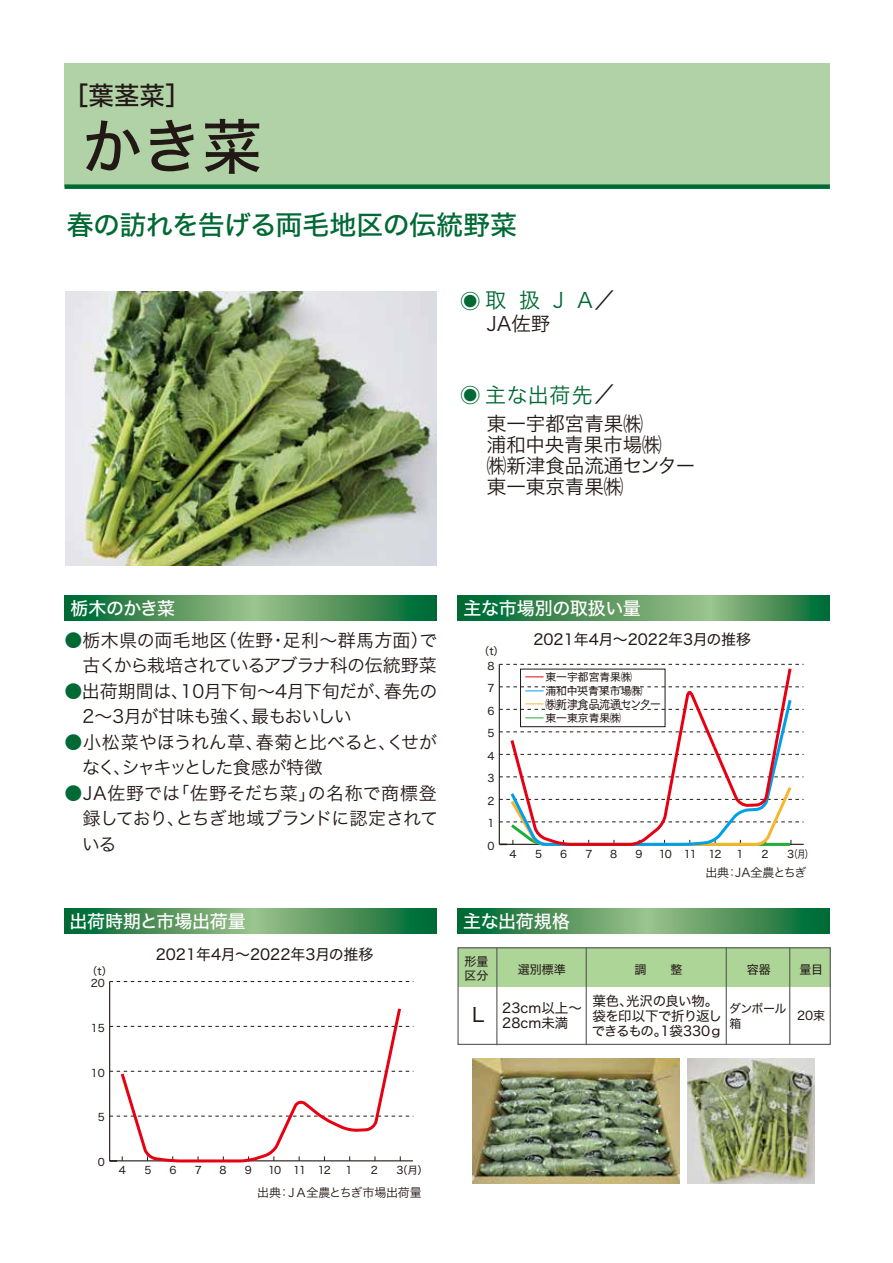
<style>
.page{position:relative;width:893px;height:1263px;background:#fff}
.page>*{position:absolute;margin:0;border:0;box-sizing:border-box;transform-origin:0 0}
.t1{font:60px "Hira Kaku Std W5";color:#221815}
.t2{font:27px "Hira Kaku Std W5";letter-spacing:-.025em;color:#006934}
.t3{font:25.5px "Hira Kaku Std W5";color:#221815}
.t4{font:21px "Hira Kaku Std W3";letter-spacing:.06em;color:#006934}
.t5{font:19.5px/21px "Hira Kaku Std W3";color:#221815}
.t6{font:19.5px "Hira Kaku Std N W4";color:#221815}
.t7{font:18px/25.5px "Hira Kaku Std W3";letter-spacing:-.025em;color:#221815}
.t8{font:18px "Hira Kaku Std W5";letter-spacing:-.02em;color:#fff}
.t9{font:15px "Hira Kaku Std W4";color:#221815}
.t10{font:13.5px/15px "Hira Kaku Std N W4";letter-spacing:-.04em;color:#221815}
.t11{font:13.5px/15px "Hira Kaku Std N W4";color:#221815}
.t12{font:12px "Hira Kaku Std W3";letter-spacing:-.025em;color:#221815}
.t13{font:12px/13.5px "Hira Kaku Std W4";color:#221815}
.t14{font:10.8px/13.5px "Hira Kaku Std W4";color:#221815}
.t15{font:10.5px "Hira Kaku Std W4";letter-spacing:-.1em;color:#221815}
.s1{color:#221815}
.s2{color:#006934}
.s3{color:#e60012}
.s4{color:#00a0e9}
.s5{color:#f8b62d}
.s6{color:#22ac38}
</style>
<div class="page">
<svg style="left:65px;top:596px;width:372px;height:25px;background:#4c925c"></svg>
<svg style="left:458px;top:596px;width:372px;height:25px;background:#4c925c"></svg>
<svg style="left:64px;top:908px;width:372px;height:26px;background:#4c925c"></svg>
<svg style="left:458px;top:909px;width:372px;height:25px;background:#4c925c"></svg>
<hr style="left:110px;top:1160px;width:303px;height:1px;background:#221815">
<div style="left:65px;top:63px;width:765px;height:124px;background:#b1d1a7"></div>
<div style="left:65px;top:184px;width:765px;height:5px;background:#006934"></div>
<img style="left:65px;top:292px;width:372px;height:273px">
<hr style="left:109px;top:981px;width:1px;height:180px;background:#221815">
<div style="left:458px;top:948px;width:372px;height:39px;background:#add598"></div>
<hr style="left:726px;top:948px;width:1px;height:97px;background:#595757">
<hr style="left:789px;top:948px;width:1px;height:97px;background:#595757">
<hr style="left:586px;top:948px;width:1px;height:97px;background:#595757">
<hr style="left:496px;top:948px;width:1px;height:97px;background:#595757">
<div style="left:457px;top:947px;width:374px;height:98px;border:1px solid #595757"></div>
<img style="left:472px;top:1059px;width:208px;height:125px">
<img style="left:688px;top:1059px;width:127px;height:125px">
<svg style="left:499px;top:664px;width:305px;height:182px"></svg>
<svg style="left:110px;top:1156px;width:8px;height:6px"></svg>
<svg style="left:110px;top:1116px;width:303px;height:1px"></svg>
<svg style="left:110px;top:1071px;width:303px;height:1px"></svg>
<svg style="left:110px;top:1026px;width:303px;height:1px"></svg>
<svg style="left:110px;top:981px;width:303px;height:1px"></svg>
<svg style="left:118px;top:1008px;width:285px;height:155px"></svg>
<h3 class="t3" style="left:63px;top:76px;width:129px">［葉茎菜］</h3>
<h1 class="t1" style="left:82px;top:101px;width:182px">かき菜</h1>
<h2 class="t2" style="left:67px;top:204px;width:452px">春の訪れを告げる両毛地区の伝統野菜</h2>
<p class="t4" style="left:460px;top:284px;width:156px">◉取扱JA<span class="s1">／</span></p>
<p class="t5" style="left:487px;top:313px;width:65px">JA佐野</p>
<p class="t4" style="left:460px;top:379px;width:156px">◉ 主な出荷先<span class="s1">／</span></p>
<p class="t5" style="left:487px;top:413px;width:210px">東一宇都宮青果㈱<br>浦和中央青果市場㈱<br>㈱新津食品流通センター東一東京青果㈱</p>
<p class="t8" style="left:71px;top:595px;width:106px">栃木のかき菜</p>
<p class="t8" style="left:464px;top:595px;width:179px">主な市場別の取扱い量</p>
<p class="t7" style="left:64px;top:627px;width:374px;text-align:right"><span class="s2">●</span>栃木県の両毛地区（佐野・足利～群馬方面）で古くから栽培されているアブラナ科の伝統野菜</p>
<p class="t7" style="left:83px;top:678px;width:356px;text-indent:-18px"><span class="s2">●</span>出荷期間は、10月下旬～4月下旬だが、春先の<br>2～3月が甘味も強く、最もおいしい</p>
<p class="t7" style="left:82px;top:729px;width:357px;text-indent:-18px"><span class="s2">●</span>小松菜やほうれん草、春菊と比べると、くせがなく、シャキッとした食感が特徴</p>
<p class="t7" style="left:82px;top:780px;width:358px;text-align:justify;text-indent:-17px"><span class="s2">●</span>JA佐野では「佐野そだち菜」の名称で商標登録しており、とちぎ地域ブランドに認定されている</p>
<p class="t15" style="left:479px;top:643px;width:27px">（t）</p>
<p class="t15" style="left:487px;top:658px;width:9px">8</p>
<p class="t15" style="left:487px;top:680px;width:9px">7</p>
<p class="t15" style="left:487px;top:703px;width:9px">6</p>
<p class="t15" style="left:487px;top:725px;width:9px">5</p>
<p class="t15" style="left:487px;top:748px;width:9px">4</p>
<p class="t15" style="left:487px;top:770px;width:9px">3</p>
<p class="t15" style="left:487px;top:793px;width:9px">2</p>
<p class="t15" style="left:487px;top:815px;width:9px">1</p>
<p class="t15" style="left:487px;top:838px;width:9px">0</p>
<p class="t9" style="left:533px;top:628px;width:219px">2021年4月～2022年3月の推移</p>
<p class="t14" style="left:524px;top:671px;width:139px"><span class="s3">ー</span>東一宇都宮青果㈱<br><span class="s4">ー</span>浦和中央青果市場㈱<span class="s5">ー</span>㈱新津食品流通センター<span class="s6">ー</span>東一東京青果㈱</p>
<p class="t15" style="left:510px;top:846px;width:9px">4</p>
<p class="t15" style="left:535px;top:846px;width:9px">5</p>
<p class="t15" style="left:560px;top:846px;width:9px">6</p>
<p class="t15" style="left:585px;top:846px;width:9px">7</p>
<p class="t15" style="left:610px;top:846px;width:9px">8</p>
<p class="t15" style="left:635px;top:846px;width:9px">9</p>
<p class="t15" style="left:659px;top:846px;width:64px">10 11 12</p>
<p class="t15" style="left:736px;top:846px;width:9px">1</p>
<p class="t15" style="left:761px;top:846px;width:9px">2</p>
<p class="t15" style="left:787px;top:846px;width:27px">3（月）</p>
<p class="t12" style="left:706px;top:864px;width:102px">出典：JA全農とちぎ</p>
<p class="t8" style="left:70px;top:907px;width:178px">出荷時期と市場出荷量</p>
<p class="t8" style="left:463px;top:908px;width:108px">主な出荷規格</p>
<p class="t15" style="left:87px;top:963px;width:27px">（t）</p>
<p class="t15" style="left:91px;top:975px;width:16px">20</p>
<p class="t15" style="left:91px;top:1020px;width:16px">15</p>
<p class="t9" style="left:156px;top:943px;width:219px">2021年4月～2022年3月の推移</p>
<p class="t13" style="left:465px;top:955px;width:25px">形量区分</p>
<p class="t13" style="left:518px;top:962px;width:49px">選別標準</p>
<p class="t13" style="left:635px;top:962px;width:13px">調</p>
<p class="t13" style="left:671px;top:962px;width:13px">整</p>
<p class="t6" style="left:472px;top:1000px;width:13px">L</p>
<p class="t11" style="left:502px;top:1000px;width:81px">23cm以上～<br>28cm未満</p>
<p class="t10" style="left:592px;top:993px;width:133px">葉色、光沢の良い物。袋を印以下で折り返しできるもの。1袋330ｇ</p>
<p class="t13" style="left:747px;top:962px;width:25px">容器</p>
<p class="t13" style="left:729px;top:1000px;width:59px;line-height:15px">ダンボール箱</p>
<p class="t13" style="left:800px;top:962px;width:25px">量目</p>
<p class="t13" style="left:797px;top:1009px;width:30px">20束</p>
<p class="t15" style="left:91px;top:1065px;width:16px">10</p>
<p class="t15" style="left:98px;top:1109px;width:9px">5</p>
<p class="t15" style="left:98px;top:1154px;width:9px">0</p>
<p class="t15" style="left:119px;top:1162px;width:9px">4</p>
<p class="t15" style="left:144px;top:1162px;width:9px">5</p>
<p class="t15" style="left:170px;top:1162px;width:9px">6</p>
<p class="t15" style="left:195px;top:1162px;width:9px">7</p>
<p class="t15" style="left:219px;top:1162px;width:9px">8</p>
<p class="t15" style="left:245px;top:1162px;width:9px">9</p>
<p class="t15" style="left:268px;top:1162px;width:64px">10 11 12</p>
<p class="t15" style="left:346px;top:1162px;width:9px">1</p>
<p class="t15" style="left:371px;top:1162px;width:9px">2</p>
<p class="t15" style="left:396px;top:1162px;width:33px">3（月）</p>
<p class="t12" style="left:257px;top:1184px;width:166px">出典：ＪＡ全農とちぎ市場出荷量</p>
</div>
